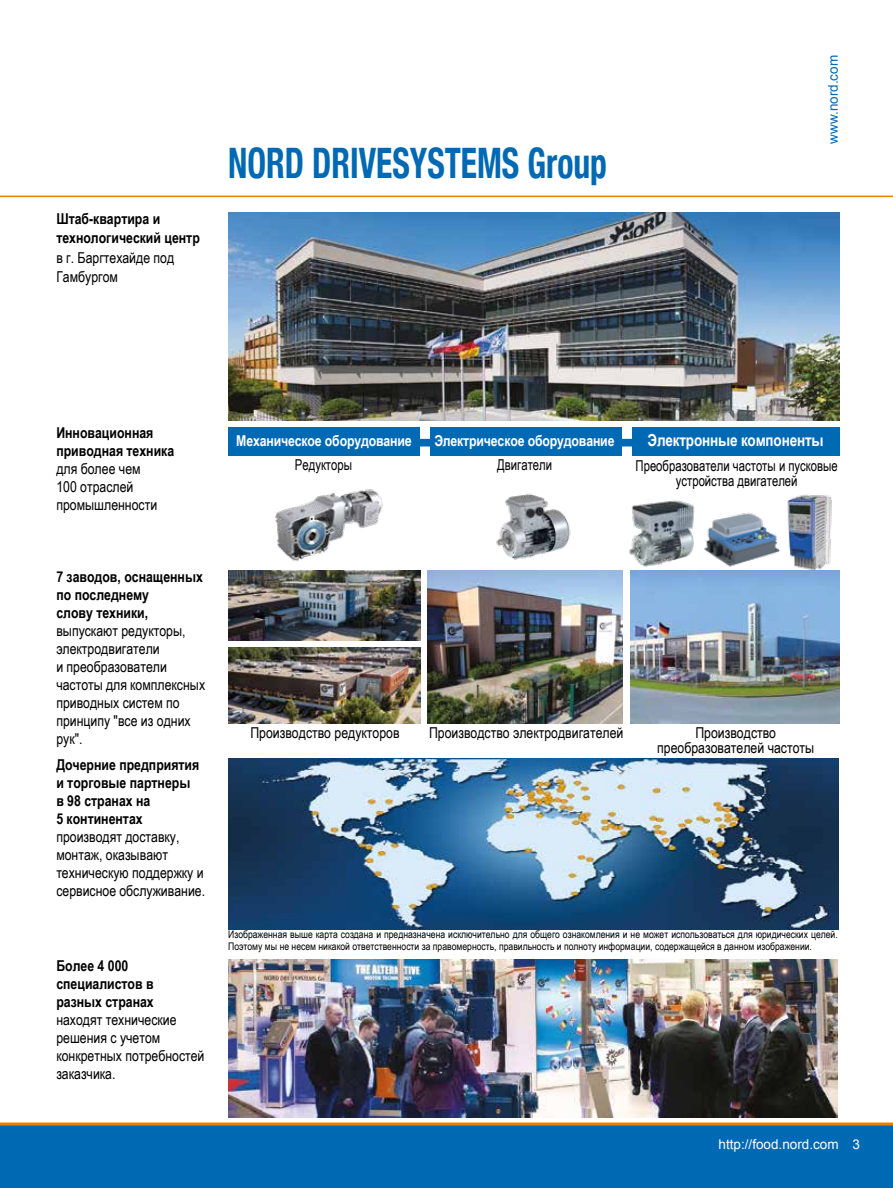
<style>
.page{position:relative;width:893px;height:1188px;background:#fff}
.page>*{position:absolute;margin:0;border:0;box-sizing:border-box;transform-origin:0 0}
.t1{font:700 condensed 42px "Helvetica Neue";color:#0069b4;scale:.8 1}
.t2{font:700 16.5px "Arial Narrow";letter-spacing:-.01em;color:#fff}
.t3{font:15px/18px "Arial Narrow";color:#000}
.t4{font:700 15px/18px "Arial Narrow";color:#000}
.t5{font:15px/15px "Arial Narrow";color:#000;text-align:center;scale:.92 1}
.t6{font:700 15px "Arial Narrow";letter-spacing:-.01em;color:#fff}
.t7{font:13.5px "Arial";color:#fff}
.t8{font:13.5px "Arial";color:#0069b4}
.t9{font:10.5px/12px "Arial Narrow";color:#000}
.s1{font-size:15.3px}
</style>
<div class="page">
<div style="left:0;top:1124px;width:893px;height:64px;background:#0069b4"></div>
<hr style="left:0;top:1123px;width:893px;height:3px;background:#ef7d00">
<hr style="left:0;top:196px;width:893px;height:1px;background:#ef7d00">
<img style="left:228px;top:759px;width:610px;height:170px">
<div style="left:228px;top:427px;width:192px;height:29px;background:#0069b4"></div>
<div style="left:430px;top:427px;width:192px;height:29px;background:#0069b4"></div>
<div style="left:632px;top:427px;width:207px;height:29px;background:#0069b4"></div>
<div style="left:356px;top:439px;width:329px;height:7px;background:#0069b4"></div>
<img style="left:228px;top:571px;width:192px;height:70px">
<img style="left:228px;top:647px;width:192px;height:76px">
<img style="left:496px;top:494px;width:75px;height:66px">
<img style="left:427px;top:571px;width:196px;height:152px">
<img style="left:631px;top:571px;width:208px;height:152px">
<img style="left:275px;top:489px;width:108px;height:73px">
<img style="left:228px;top:960px;width:610px;height:157px">
<img style="left:228px;top:213px;width:611px;height:207px">
<img style="left:629px;top:500px;width:66px;height:67px">
<img style="left:777px;top:494px;width:61px;height:81px">
<img style="left:699px;top:507px;width:90px;height:66px">
<p class="t4" style="left:56px;top:208px;width:145px;line-height:19.5px">Штаб-квартира и технологический центр</p>
<p class="t3" style="left:56px;top:247px;width:119px;line-height:19.5px">в г. Баргтехайде под<br>Гамбургом</p>
<h1 class="t1" style="left:228px;top:128px;width:475px">NORD DRIVESYSTEMS Group</h1>
<p class="t8" style="left:824px;top:144px;width:90px;rotate:-90deg">www.nord.com</p>
<p class="t4" style="left:56px;top:423px;width:119px">Инновационная приводная техника</p>
<p class="t3" style="left:56px;top:460px;width:102px">для более чем<br>100 отраслей промышленности</p>
<p class="t4" style="left:56px;top:567px;width:148px">7 заводов, оснащенных по последнему<br>слову техники,</p>
<p class="t3" style="left:56px;top:621px;width:150px">выпускают редукторы, электродвигатели<br>и преобразователи частоты для комплексных приводных систем по принципу "все из одних рук".</p>
<p class="t4" style="left:56px;top:755px;width:145px">Дочерние предприятия и торговые партнеры в 98 странах на<br>5 континентах</p>
<p class="t3" style="left:56px;top:827px;width:150px">производят доставку, монтаж, оказывают техническую поддержку и сервисное обслуживание.</p>
<p class="t4" style="left:56px;top:956px;width:99px">Более 4 000 специалистов в разных странах</p>
<p class="t3" style="left:56px;top:1010px;width:150px">находят технические решения с учетом конкретных потребностей заказчика.</p>
<p class="t6" style="left:236px;top:429px;width:177px">Механическое оборудовани<span class="s1">е</span></p>
<p class="t6" style="left:434px;top:429px;width:182px">Электрическое оборудование</p>
<p class="t2" style="left:648px;top:428px;width:177px">Электронные компоненты</p>
<p class="t5" style="left:295px;top:457px;width:64px">Редукторы</p>
<p class="t5" style="left:497px;top:457px;width:61px">Двигатели</p>
<p class="t5" style="left:635px;top:458px;width:221px">Преобразователи частоты и пусковые устройства двигателей</p>
<p class="t3" style="left:250px;top:723px;width:151px">Производство редукторов</p>
<p class="t3" style="left:429px;top:723px;width:196px">Производство электродвигателей</p>
<p class="t3" style="left:657px;top:725px;width:159px;line-height:15px;text-align:center">Производство преобразователей частоты</p>
<p class="t9" style="left:228px;top:928px;width:611px">Изображенная выше карта создана и предназначена исключительно для общего ознакомления и не может использоваться для юридических целей.<br>Поэтому мы не несем никакой ответственности за правомерность, правильность и полноту информации, содержащейся в данном изображении.</p>
<p class="t7" style="left:719px;top:1136px;width:143px">http://food.nord.com 3</p>
</div>
